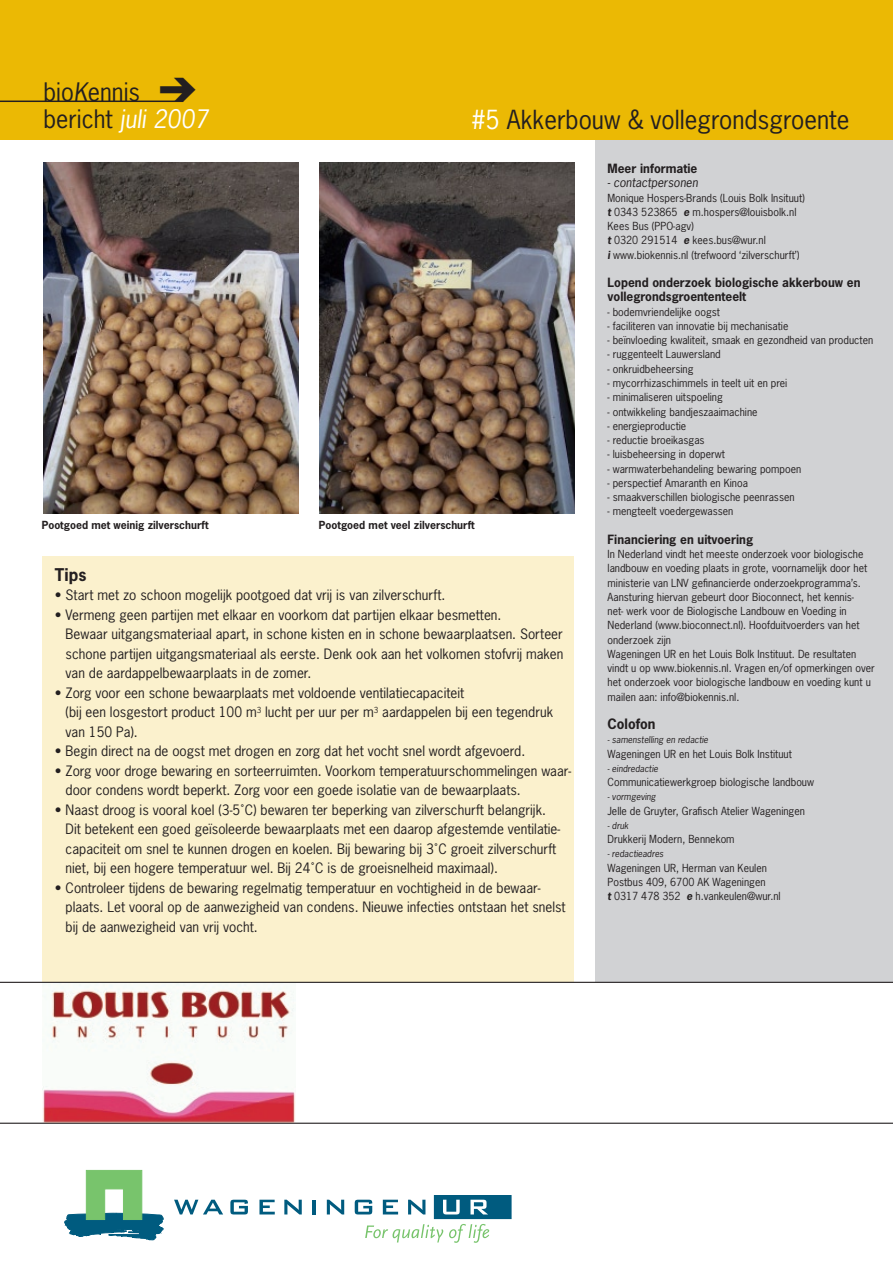
<style>
.page{position:relative;width:893px;height:1263px;background:#fff}
.page>*{position:absolute;margin:0;border:0;box-sizing:border-box;transform-origin:0 0}
.t1{font:48px "Bundesbahn Pi Three";color:#231f20}
.t2{font:24.75px "News Gothic";color:#231f20}
.t3{font:24px/27px "News Gothic";color:#231f20}
.t4{font:700 16.5px "News Gothic";color:#231f20}
.t5{font:13.5px/19.5px "News Gothic";color:#231f20}
.t6{font:700 13.5px "News Gothic";color:#231f20}
.t7{font:700 12px/14.2px "News Gothic";color:#231f20}
.t8{font:italic 12px "News Gothic";color:#231f20}
.t9{font:10.5px/14.2px "News Gothic";color:#231f20}
.t10{font:700 10.5px "News Gothic";color:#231f20}
.t11{font:italic 9px "News Gothic";color:#231f20}
.s1{font-style:italic}
.s2{font-style:italic;color:#fff}
.s3{color:#fff}
.s4{font-weight:700;font-style:italic}
</style>
<div class="page">
<div style="left:0;top:0;width:893px;height:140px;background:#ebb904"></div>
<div style="left:42px;top:556px;width:532px;height:425px;background:#fbf1cd"></div>
<div style="left:595px;top:140px;width:298px;height:842px;background:#d1d2d4"></div>
<img style="left:43px;top:983px;width:252px;height:139px">
<div style="left:434px;top:1195px;width:77px;height:23px;background:#005b7f"></div>
<div style="left:434px;top:1195px;width:77px;height:24px;border:1px solid #005b7f"></div>
<svg style="left:174px;top:1200px;width:49px;height:14px"></svg>
<svg style="left:230px;top:1200px;width:18px;height:14px"></svg>
<svg style="left:259px;top:1200px;width:16px;height:14px"></svg>
<svg style="left:284px;top:1200px;width:18px;height:14px"></svg>
<hr style="left:313px;top:1200px;width:3px;height:14px;background:#005b7f">
<svg style="left:327px;top:1200px;width:17px;height:14px"></svg>
<svg style="left:355px;top:1200px;width:17px;height:14px"></svg>
<svg style="left:383px;top:1200px;width:15px;height:14px"></svg>
<svg style="left:408px;top:1200px;width:17px;height:14px"></svg>
<svg style="left:443px;top:1200px;width:17px;height:14px"></svg>
<svg style="left:470px;top:1200px;width:18px;height:14px"></svg>
<svg style="left:64px;top:1170px;width:100px;height:70px"></svg>
<svg style="left:365px;top:1224px;width:78px;height:18px"></svg>
<svg style="left:449px;top:1224px;width:40px;height:19px"></svg>
<hr style="left:0;top:1123px;width:893px;height:1px;background:#231f20">
<hr style="left:0;top:982px;width:893px;height:1px;background:#231f20">
<img style="left:43px;top:162px;width:256px;height:351px">
<img style="left:320px;top:162px;width:255px;height:351px">
<hr style="left:0;top:101px;width:183px;height:1px;background:#231f20">
<h1 class="t1" style="left:198px;top:111px;width:40px;rotate:-180deg">z</h1>
<h3 class="t3" style="left:43px;top:78px;width:166px">bio<span class="s1">K</span>ennis bericht <span class="s2">juli 2007</span></h3>
<h2 class="t2" style="left:471px;top:103px;width:380px"><span class="s3">#5</span> Akkerbouw &amp; vollegrondsgroente</h2>
<p class="t10" style="left:42px;top:518px;width:168px">Pootgoed met weinig zilverschurft</p>
<p class="t10" style="left:319px;top:518px;width:157px">Pootgoed met veel zilverschurft</p>
<h3 class="t4" style="left:55px;top:563px;width:33px">Tips</h3>
<p class="t5" style="left:55px;top:585px;width:392px">• Start met zo schoon mogelijk pootgoed dat vrij is van zilverschurft.</p>
<p class="t5" style="left:66px;top:605px;width:499px;text-indent:-11px">• Vermeng geen partijen met elkaar en voorkom dat partijen elkaar besmetten.<br>Bewaar uitgangsmateriaal apart, in schone kisten en in schone bewaarplaatsen. Sorteer schone partijen uitgangsmateriaal als eerste. Denk ook aan het volkomen stofvrij maken van de aardappelbewaarplaats in de zomer.</p>
<p class="t5" style="left:66px;top:683px;width:489px;text-indent:-11px">• Zorg voor een schone bewaarplaats met voldoende ventilatiecapaciteit<br>(bij een losgestort product 100 m<sup>3</sup> lucht per uur per m<sup>3</sup> aardappelen bij een tegendruk van 150 Pa).</p>
<p class="t5" style="left:55px;top:741px;width:472px">• Begin direct na de oogst met drogen en zorg dat het vocht snel wordt afgevoerd.</p>
<p class="t5" style="left:66px;top:761px;width:507px;text-indent:-11px">• Zorg voor droge bewaring en sorteerruimten. Voorkom temperatuurschommelingen waar&shy;door condens wordt beperkt. Zorg voor een goede isolatie van de bewaarplaats.</p>
<p class="t5" style="left:66px;top:800px;width:496px;text-indent:-11px">• Naast droog is vooral koel (3-5˚C) bewaren ter beperking van zilverschurft belangrijk.<br>Dit betekent een goed geïsoleerde bewaarplaats met een daarop afgestemde ventilatie&shy;capaciteit om snel te kunnen drogen en koelen. Bij bewaring bij 3˚C groeit zilverschurft niet, bij een hogere temperatuur wel. Bij 24˚C is de groeisnelheid maximaal).</p>
<p class="t5" style="left:66px;top:878px;width:501px;text-indent:-11px">• Controleer tijdens de bewaring regelmatig temperatuur en vochtigheid in de bewaar&shy;plaats. Let vooral op de aanwezigheid van condens. Nieuwe infecties ontstaan het snelst bij de aanwezigheid van vrij vocht.</p>
<p class="t7" style="left:608px;top:161px;width:91px">Meer informatie</p>
<p class="t8" style="left:608px;top:175px;width:92px">- contactpersonen</p>
<p class="t9" style="left:608px;top:191px;width:199px">Monique Hospers-Brands (Louis Bolk Insituut) <span class="s4">t</span> 0343 523865 <span class="s4">e</span> m.hospers@louisbolk.nl Kees Bus (PPO-agv)<br><span class="s4">t</span> 0320 291514 <span class="s4">e</span> kees.bus@wur.nl<br><span class="s4">i</span> www.biokennis.nl (trefwoord ‘zilverschurft’)</p>
<p class="t7" style="left:608px;top:275px;width:255px">Lopend onderzoek biologische akkerbouw en vollegrondsgroententeelt</p>
<p class="t9" style="left:608px;top:305px;width:114px">- bodemvriendelijke oogst</p>
<p class="t9" style="left:608px;top:319px;width:182px">- faciliteren van innovatie bij mechanisatie</p>
<p class="t9" style="left:608px;top:333px;width:267px">- beïnvloeding kwaliteit, smaak en gezondheid van producten</p>
<p class="t9" style="left:608px;top:347px;width:115px">- ruggenteelt Lauwersland</p>
<p class="t9" style="left:608px;top:362px;width:88px">- onkruidbeheersing</p>
<p class="t9" style="left:608px;top:376px;width:181px">- mycorrhizaschimmels in teelt uit en prei</p>
<p class="t9" style="left:608px;top:390px;width:117px">- minimaliseren uitspoeling</p>
<p class="t9" style="left:608px;top:404px;width:152px">- ontwikkeling bandjeszaaimachine</p>
<p class="t9" style="left:608px;top:419px;width:80px">- energieproductie</p>
<p class="t9" style="left:608px;top:433px;width:99px">- reductie broeikasgas</p>
<p class="t9" style="left:608px;top:447px;width:119px">- luisbeheersing in doperwt</p>
<p class="t9" style="left:608px;top:461px;width:195px">- warmwaterbehandeling bewaring pompoen</p>
<p class="t9" style="left:608px;top:476px;width:142px">- perspectief Amaranth en Kinoa</p>
<p class="t9" style="left:608px;top:490px;width:189px">- smaakverschillen biologische peenrassen</p>
<p class="t9" style="left:608px;top:504px;width:127px">- mengteelt voedergewassen</p>
<p class="t7" style="left:608px;top:532px;width:147px">Financiering en uitvoering</p>
<p class="t9" style="left:608px;top:547px;width:269px">In Nederland vindt het meeste onderzoek voor biologische landbouw en voeding plaats in grote, voornamelijk door het ministerie van LNV gefinancierde onder-zoek-programma’s.<br>Aansturing hiervan gebeurt door Bioconnect, het kennis-<br>net- werk voor de Biologische Landbouw en Voeding in Nederland (www.bioconnect.nl). Hoofduitvoerders van het onderzoek zijn<br>Wageningen UR en het Louis Bolk Instituut. De resultaten vindt u op www.biokennis.nl. Vragen en/of opmer-kingen over het onder-zoek voor biologische landbouw en voeding kunt u mailen aan: info@biokennis.nl.</p>
<p class="t6" style="left:608px;top:715px;width:50px">Colofon</p>
<p class="t11" style="left:608px;top:734px;width:102px">- samenstelling en redactie</p>
<p class="t9" style="left:608px;top:746px;width:186px">Wageningen UR en het Louis Bolk Instituut</p>
<p class="t11" style="left:608px;top:763px;width:52px">- eindredactie</p>
<p class="t9" style="left:608px;top:775px;width:208px">Communicatiewerkgroep biologische landbouw</p>
<p class="t11" style="left:608px;top:791px;width:50px">- vormgeving</p>
<p class="t9" style="left:608px;top:803px;width:199px">Jelle de Gruyter, Grafisch Atelier Wageningen</p>
<p class="t11" style="left:608px;top:820px;width:23px">- druk</p>
<p class="t9" style="left:608px;top:832px;width:129px">Drukkerij Modern, Bennekom</p>
<p class="t11" style="left:608px;top:848px;width:58px">- redactieadres</p>
<p class="t9" style="left:608px;top:860px;width:175px">Wageningen UR, Herman van Keulen<br>Postbus 409, 6700 AK Wageningen<br><span class="s4">t</span> 0317 478 352 <span class="s4">e</span> h.vankeulen@wur.nl</p>
</div>
